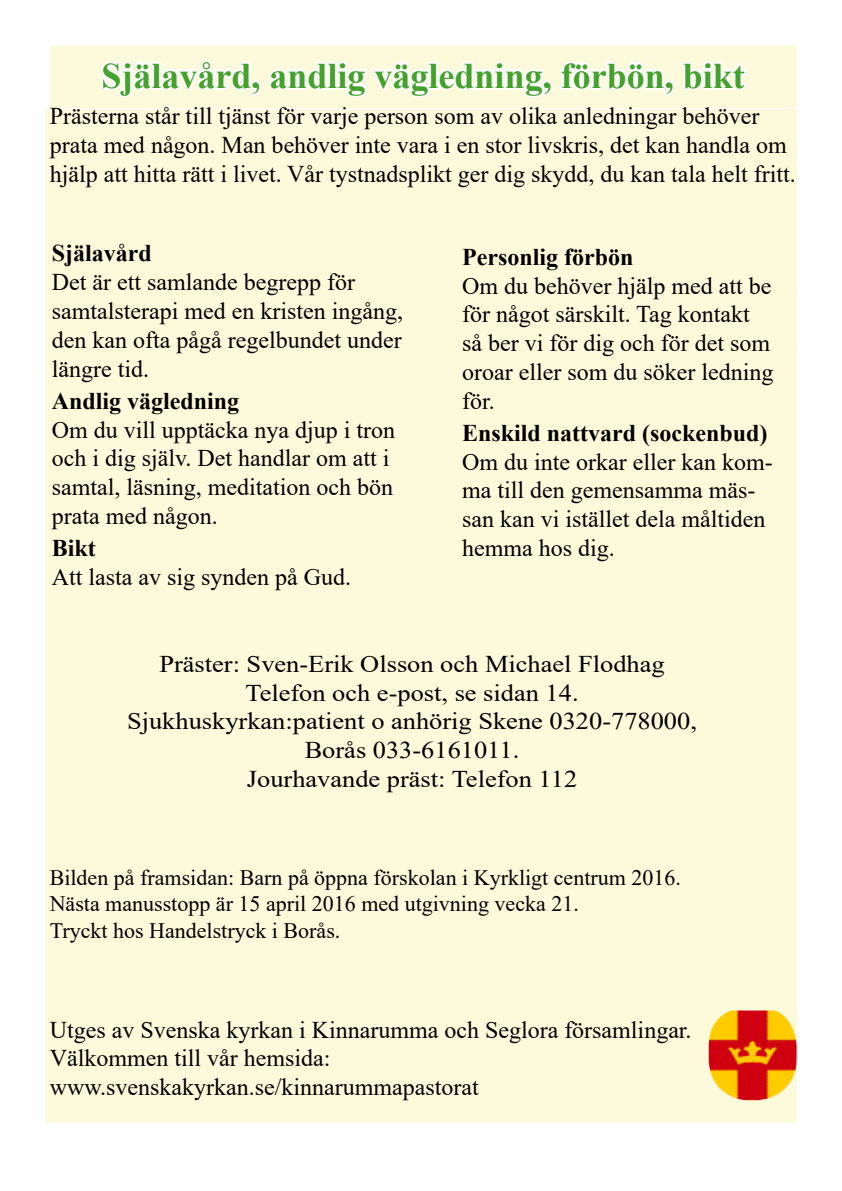
<style>
.page{position:relative;width:842px;height:1191px;background:#fff}
.page>*{position:absolute;margin:0;border:0;box-sizing:border-box;transform-origin:0 0}
.t1{font:700 36px "Times New Roman";color:#44a12b}
.t2{font:24px/28.8px "Times New Roman";color:#000}
.t3{font:24px/28.8px "Times New Roman";color:#000;text-align:center;scale:1.1 1}
.t4{font:700 24px "Times New Roman";color:#000}
.t5{font:22px/26.4px "Times New Roman";color:#000}
</style>
<div class="page">
<div style="left:45px;top:110px;width:751px;height:1013px;background:#fdfadb"></div>
<div style="left:50px;top:45px;width:746px;height:63px;background:#fdfadb"></div>
<svg style="left:98px;top:60px;width:651px;height:50px"></svg>
<img style="left:709px;top:1010px;width:87px;height:90px">
<h1 class="t1" style="left:102px;top:50px;width:645px">Själavård, andlig vägledning, förbön, bikt</h1>
<p class="t2" style="left:50px;top:101px;width:748px">Prästerna står till tjänst för varje person som av olika anledningar behöver prata med någon. Man behöver inte vara i en stor livskris, det kan handla om hjälp att hitta rätt i livet. Vår tystnadsplikt ger dig skydd, du kan tala helt fritt.</p>
<p class="t4" style="left:52px;top:236px;width:102px">Själavård</p>
<p class="t2" style="left:52px;top:267px;width:353px">Det är ett samlande begrepp för samtalsterapi med en kristen ingång, den kan ofta pågå regelbundet under längre tid.</p>
<p class="t4" style="left:52px;top:383px;width:189px">Andlig vägledning</p>
<p class="t2" style="left:52px;top:414px;width:345px">Om du vill upptäcka nya djup i tron och i dig själv. Det handlar om att i samtal, läsning, meditation och bön prata med någon.</p>
<p class="t4" style="left:52px;top:530px;width:46px">Bikt</p>
<p class="t2" style="left:52px;top:561px;width:301px">Att lasta av sig synden på Gud.</p>
<p class="t4" style="left:462px;top:239px;width:173px">Personlig förbön</p>
<p class="t2" style="left:462px;top:270px;width:313px">Om du behöver hjälp med att be för något särskilt. Tag kontakt så ber vi för dig och för det som oroar eller som du söker ledning för.</p>
<p class="t4" style="left:462px;top:415px;width:307px">Enskild nattvard (sockenbud)</p>
<p class="t2" style="left:462px;top:446px;width:312px">Om du inte orkar eller kan kom&shy;ma till den gemensamma mäs&shy;san kan vi istället dela måltiden hemma hos dig.</p>
<p class="t3" style="left:127px;top:648px;width:519px">Präster: Sven-Erik Olsson och Michael Flodhag Telefon och e-post, se sidan 14.<br>Sjukhuskyrkan:patient o anhörig Skene 0320-778000, Borås 033-6161011.<br>Jourhavande präst: Telefon 112</p>
<p class="t5" style="left:50px;top:863px;width:633px">Bilden på framsidan: Barn på öppna förskolan i Kyrkligt centrum 2016.<br>Nästa manusstopp är 15 april 2016 med utgivning vecka 21.<br>Tryckt hos Handelstryck i Borås.</p>
<p class="t2" style="left:50px;top:1014px;width:643px">Utges av Svenska kyrkan i Kinnarumma och Seglora församlingar.<br>Välkommen till vår hemsida: www.svenskakyrkan.se/kinnarummapastorat</p>
</div>
